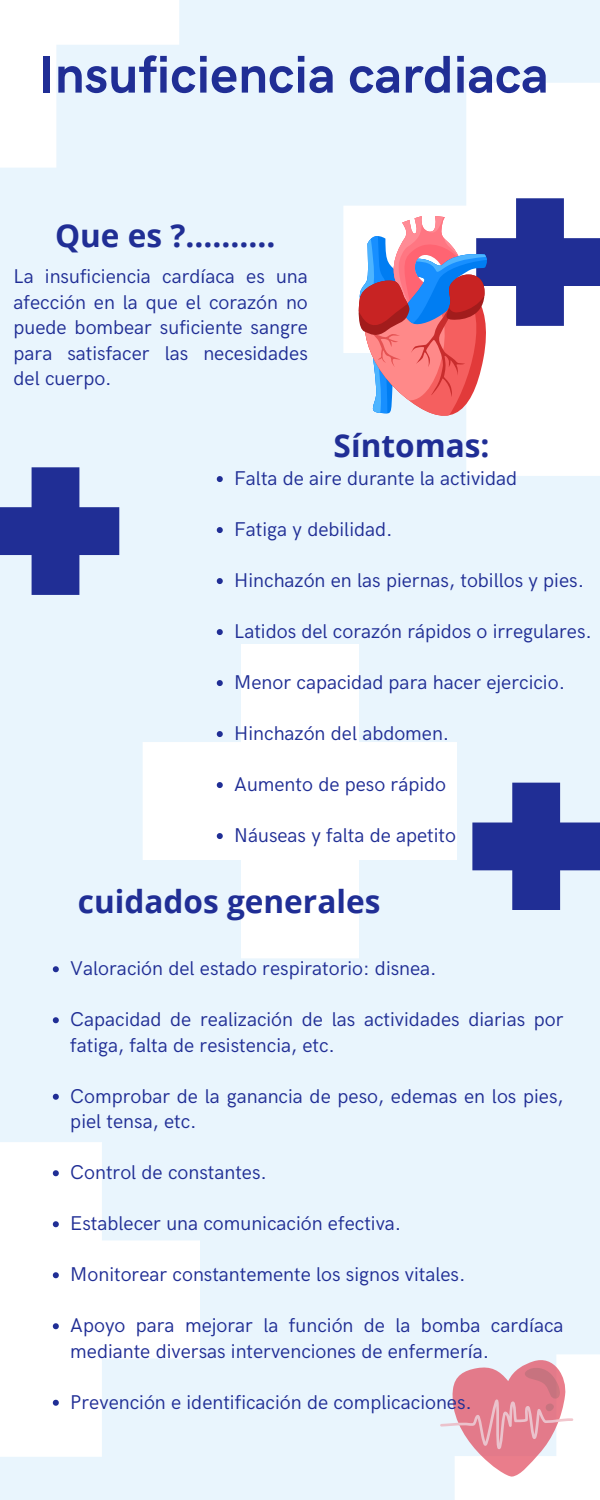
<style>
.page{position:relative;width:600px;height:1500px;background:#e9f5fd}
.page>*{position:absolute;margin:0;border:0;box-sizing:border-box;transform-origin:0 0}
.t1{font:700 53.2px "HK Grotesk";color:#202e95}
.t2{font:700 31.6px "Open Sans";color:#202e95}
.t3{font:20px/25.5px "HK Grotesk";color:#202e95}
</style>
<div class="page">
<svg style="left:343px;top:83px;width:257px;height:393px;fill:#fff"></svg>
<svg style="left:0;top:0;width:179px;height:168px"></svg>
<svg style="left:143px;top:644px;width:314px;height:314px;fill:#fff"></svg>
<svg style="left:0;top:1142px;width:200px;height:315px;fill:#fff"></svg>
<svg style="left:0;top:467px;width:119px;height:128px"></svg>
<svg style="left:472px;top:783px;width:128px;height:127px"></svg>
<div style="left:455px;top:1354px;width:145px;height:146px;background:#fff"></div>
<svg style="left:217px;top:476px;width:6px;height:6px"></svg>
<svg style="left:217px;top:527px;width:6px;height:6px"></svg>
<svg style="left:217px;top:578px;width:6px;height:6px"></svg>
<svg style="left:217px;top:629px;width:6px;height:6px"></svg>
<svg style="left:217px;top:680px;width:6px;height:6px"></svg>
<svg style="left:217px;top:731px;width:6px;height:6px"></svg>
<svg style="left:217px;top:782px;width:6px;height:6px"></svg>
<svg style="left:217px;top:833px;width:6px;height:6px"></svg>
<svg style="left:355px;top:198px;width:245px;height:234px;background:#c0a9c3"></svg>
<svg style="left:440px;top:1354px;width:133px;height:123px"></svg>
<svg style="left:53px;top:966px;width:6px;height:6px"></svg>
<svg style="left:53px;top:1017px;width:6px;height:6px"></svg>
<svg style="left:53px;top:1094px;width:6px;height:6px"></svg>
<svg style="left:53px;top:1170px;width:6px;height:6px"></svg>
<svg style="left:53px;top:1221px;width:6px;height:6px"></svg>
<svg style="left:53px;top:1272px;width:6px;height:6px"></svg>
<svg style="left:53px;top:1323px;width:6px;height:6px"></svg>
<svg style="left:53px;top:1400px;width:6px;height:6px"></svg>
<p class="t1" style="left:39px;top:45px;width:512px">Insuficiencia cardiaca</p>
<p class="t2" style="left:55px;top:213px;width:222px">Que es ?..........</p>
<p class="t3" style="left:14px;top:265px;width:296px;text-align:justify">La insuficiencia cardíaca es una afección en la que el corazón no puede bombear suficiente sangre para satisfacer las necesidades del cuerpo.</p>
<p class="t2" style="left:334px;top:424px;width:157px">Síntomas:</p>
<h1 class="t3" style="left:234px;top:466px;width:284px">Falta de aire durante la actividad</h1>
<p class="t3" style="left:234px;top:517px;width:160px">Fatiga y debilidad.</p>
<h2 class="t3" style="left:234px;top:568px;width:351px">Hinchazón en las piernas, tobillos y pies.</h2>
<p class="t3" style="left:234px;top:619px;width:359px">Latidos del corazón rápidos o irregulares.</p>
<h2 class="t3" style="left:234px;top:670px;width:332px">Menor capacidad para hacer ejercicio.</h2>
<p class="t3" style="left:234px;top:721px;width:217px">Hinchazón del abdomen.</p>
<p class="t3" style="left:234px;top:772px;width:213px">Aumento de peso rápido</p>
<p class="t3" style="left:234px;top:823px;width:223px">Náuseas y falta de apetito</p>
<p class="t2" style="left:78px;top:879px;width:304px">cuidados generales</p>
<p class="t3" style="left:70px;top:956px;width:368px">Valoración del estado respiratorio: disnea.</p>
<p class="t3" style="left:70px;top:1007px;width:495px">Capacidad de realización de las actividades diarias por fatiga, falta de resistencia, etc.</p>
<h2 class="t3" style="left:70px;top:1084px;width:495px">Comprobar de la ganancia de peso, edemas en los pies, piel tensa, etc.</h2>
<p class="t3" style="left:70px;top:1160px;width:198px">Control de constantes.</p>
<p class="t3" style="left:70px;top:1211px;width:333px">Establecer una comunicación efectiva.</p>
<p class="t3" style="left:70px;top:1262px;width:397px">Monitorear constantemente los signos vitales.</p>
<p class="t3" style="left:70px;top:1313px;width:495px">Apoyo para mejorar la función de la bomba cardíaca mediante diversas intervenciones de enfermería.</p>
<p class="t3" style="left:70px;top:1390px;width:403px">Prevención e identificación de complicaciones.</p>
</div>
